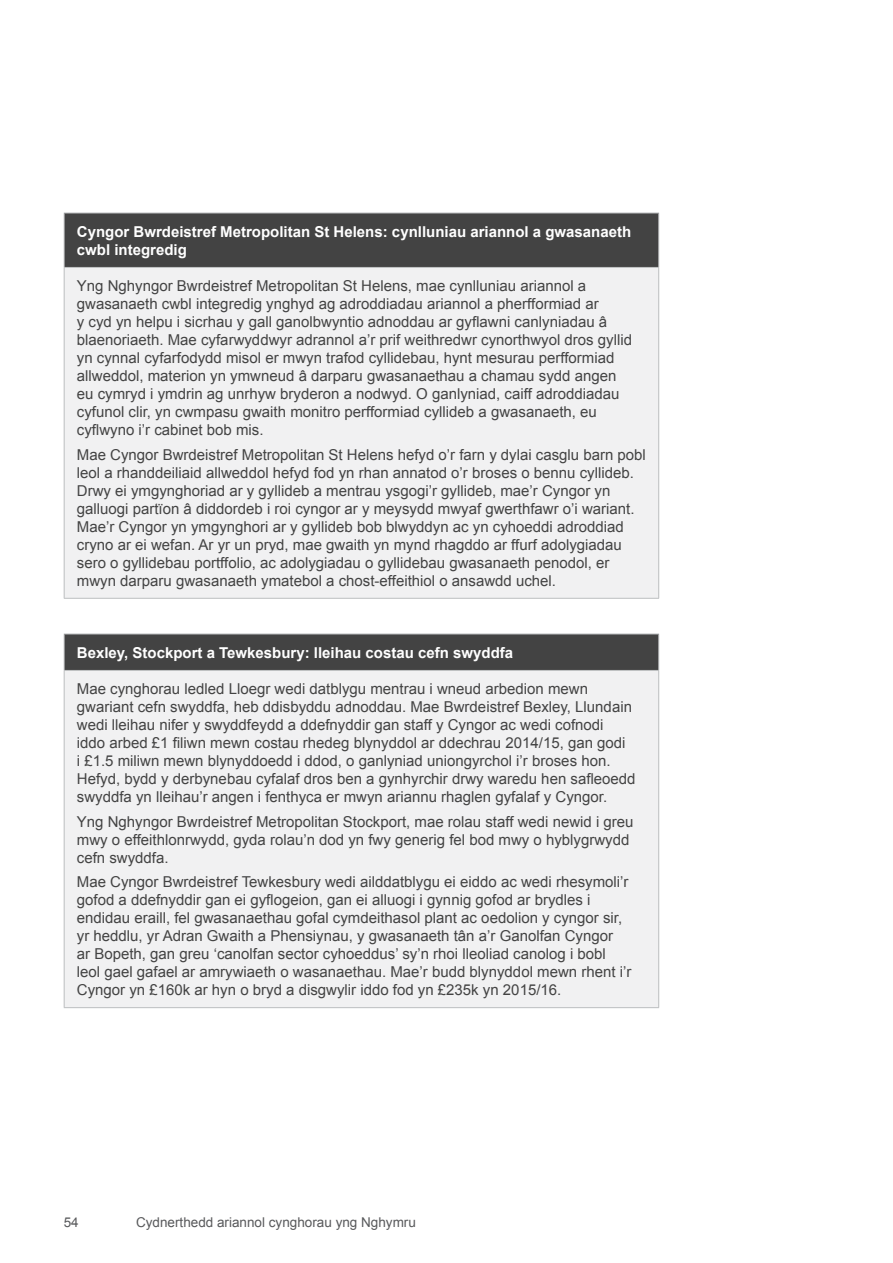
<style>
.page{position:relative;width:893px;height:1263px;background:#fff}
.page>*{position:absolute;margin:0;border:0;box-sizing:border-box;transform-origin:0 0}
.t1{font:15px/18px "Arial";color:#434343}
.t2{font:700 15px/18px "Arial";color:#fff}
.t3{font:13.5px "Arial";color:#58595b}
</style>
<div class="page">
<div style="left:64px;top:213px;width:595px;height:54px;background:#434343"></div>
<div style="left:64px;top:267px;width:595px;height:331px;background:#f1f1f2"></div>
<hr style="left:64px;top:268px;width:1px;height:330px;background:#bcbec0">
<hr style="left:658px;top:268px;width:1px;height:330px;background:#bcbec0">
<hr style="left:64px;top:598px;width:595px;height:1px;background:#bcbec0">
<hr style="left:64px;top:213px;width:595px;height:1px;background:#bcbec0">
<hr style="left:64px;top:213px;width:1px;height:54px;background:#bcbec0">
<hr style="left:658px;top:213px;width:1px;height:54px;background:#bcbec0">
<hr style="left:64px;top:267px;width:595px;height:1px;background:#bcbec0">
<div style="left:64px;top:634px;width:595px;height:36px;background:#434343"></div>
<div style="left:64px;top:670px;width:595px;height:338px;background:#f1f1f2"></div>
<hr style="left:64px;top:671px;width:1px;height:336px;background:#bcbec0">
<hr style="left:658px;top:671px;width:1px;height:336px;background:#bcbec0">
<hr style="left:64px;top:1007px;width:595px;height:1px;background:#bcbec0">
<hr style="left:64px;top:634px;width:595px;height:1px;background:#bcbec0">
<hr style="left:64px;top:634px;width:1px;height:36px;background:#bcbec0">
<hr style="left:658px;top:634px;width:1px;height:36px;background:#bcbec0">
<hr style="left:64px;top:670px;width:595px;height:1px;background:#bcbec0">
<p class="t2" style="left:77px;top:223px;width:556px">Cyngor Bwrdeistref Metropolitan St Helens: cynlluniau ariannol a gwasanaeth cwbl integredig</p>
<p class="t1" style="left:77px;top:277px;width:557px">Yng Nghyngor Bwrdeistref Metropolitan St Helens, mae cynlluniau ariannol a gwasanaeth cwbl integredig ynghyd ag adroddiadau ariannol a pherfformiad ar<br>y cyd yn helpu i sicrhau y gall ganolbwyntio adnoddau ar gyflawni canlyniadau â blaenoriaeth. Mae cyfarwyddwyr adrannol a’r prif weithredwr cynorthwyol dros gyllid yn cynnal cyfarfodydd misol er mwyn trafod cyllidebau, hynt mesurau perfformiad allweddol, materion yn ymwneud â darparu gwasanaethau a chamau sydd angen eu cymryd i ymdrin ag unrhyw bryderon a nodwyd. O ganlyniad, caiff adroddiadau cyfunol clir, yn cwmpasu gwaith monitro perfformiad cyllideb a gwasanaeth, eu cyflwyno i’r cabinet bob mis.</p>
<p class="t1" style="left:77px;top:445px;width:570px">Mae Cyngor Bwrdeistref Metropolitan St Helens hefyd o’r farn y dylai casglu barn pobl leol a rhanddeiliaid allweddol hefyd fod yn rhan annatod o’r broses o bennu cyllideb.<br>Drwy ei ymgynghoriad ar y gyllideb a mentrau ysgogi’r gyllideb, mae’r Cyngor yn galluogi partïon â diddordeb i roi cyngor ar y meysydd mwyaf gwerthfawr o’i wariant.<br>Mae’r Cyngor yn ymgynghori ar y gyllideb bob blwyddyn ac yn cyhoeddi adroddiad cryno ar ei wefan. Ar yr un pryd, mae gwaith yn mynd rhagddo ar ffurf adolygiadau sero o gyllidebau portffolio, ac adolygiadau o gyllidebau gwasanaeth penodol, er mwyn darparu gwasanaeth ymatebol a chost-effeithiol o ansawdd uchel.</p>
<p class="t2" style="left:77px;top:644px;width:438px">Bexley, Stockport a Tewkesbury: lleihau costau cefn swyddfa</p>
<p class="t1" style="left:77px;top:680px;width:560px">Mae cynghorau ledled Lloegr wedi datblygu mentrau i wneud arbedion mewn gwariant cefn swyddfa, heb ddisbyddu adnoddau. Mae Bwrdeistref Bexley, Llundain wedi lleihau nifer y swyddfeydd a ddefnyddir gan staff y Cyngor ac wedi cofnodi iddo arbed £1 filiwn mewn costau rhedeg blynyddol ar ddechrau 2014/15, gan godi<br>i £1.5 miliwn mewn blynyddoedd i ddod, o ganlyniad uniongyrchol i’r broses hon.<br>Hefyd, bydd y derbynebau cyfalaf dros ben a gynhyrchir drwy waredu hen safleoedd swyddfa yn lleihau’r angen i fenthyca er mwyn ariannu rhaglen gyfalaf y Cyngor.</p>
<p class="t1" style="left:77px;top:812px;width:558px">Yng Nghyngor Bwrdeistref Metropolitan Stockport, mae rolau staff wedi newid i greu mwy o effeithlonrwydd, gyda rolau’n dod yn fwy generig fel bod mwy o hyblygrwydd cefn swyddfa.</p>
<p class="t1" style="left:77px;top:873px;width:556px">Mae Cyngor Bwrdeistref Tewkesbury wedi ailddatblygu ei eiddo ac wedi rhesymoli’r gofod a ddefnyddir gan ei gyflogeion, gan ei alluogi i gynnig gofod ar brydles i endidau eraill, fel gwasanaethau gofal cymdeithasol plant ac oedolion y cyngor sir, yr heddlu, yr Adran Gwaith a Phensiynau, y gwasanaeth tân a’r Ganolfan Cyngor<br>ar Bopeth, gan greu ‘canolfan sector cyhoeddus’ sy’n rhoi lleoliad canolog i bobl leol gael gafael ar amrywiaeth o wasanaethau. Mae’r budd blynyddol mewn rhent i’r Cyngor yn £160k ar hyn o bryd a disgwylir iddo fod yn £235k yn 2015/16.</p>
<p class="t3" style="left:64px;top:1213px;width:17px">54</p>
<p class="t3" style="left:136px;top:1213px;width:281px">Cydnerthedd ariannol cynghorau yng Nghymru</p>
</div>
